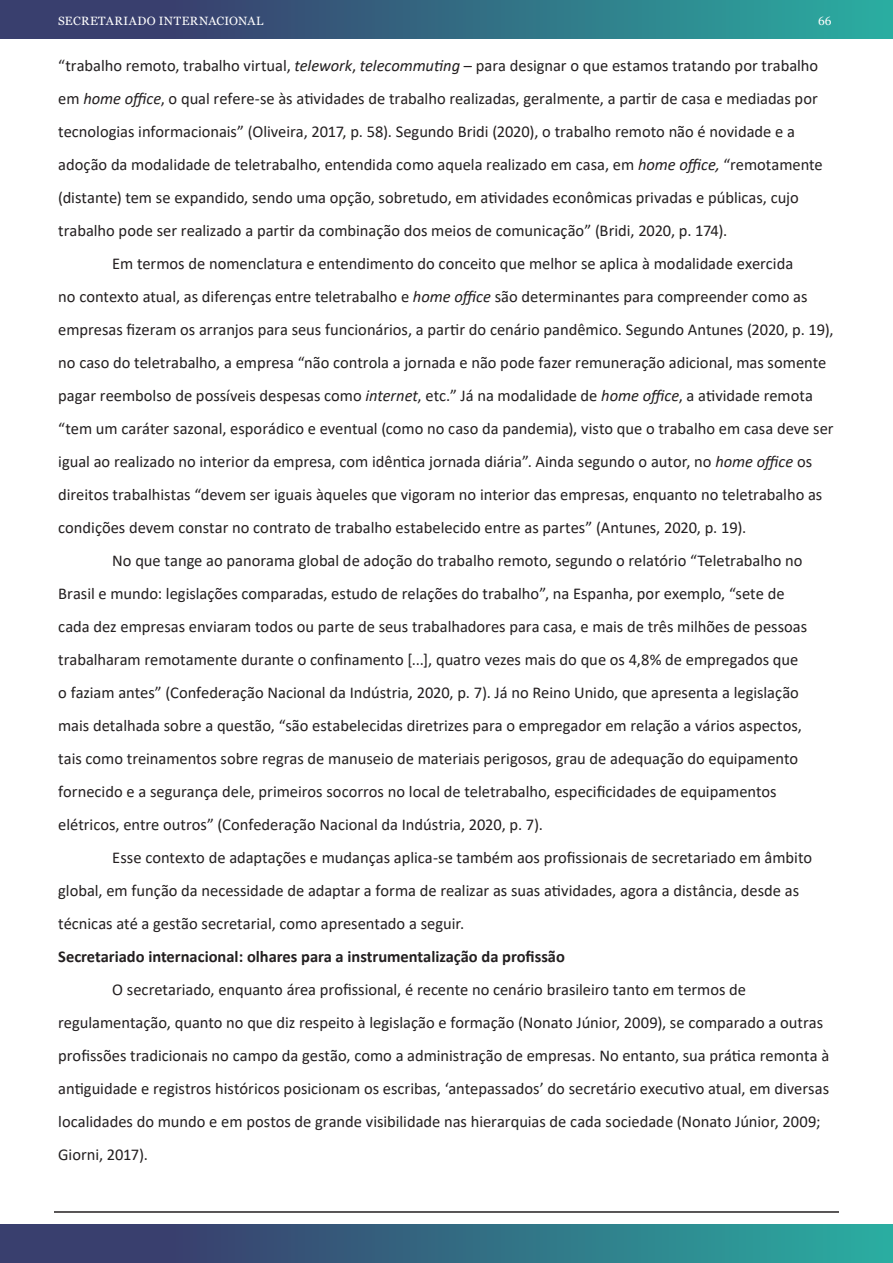
<style>
.page{position:relative;width:893px;height:1263px;background:#fff}
.page>*{position:absolute;margin:0;border:0;box-sizing:border-box;transform-origin:0 0}
.Paragrafo{font:16.5px/33px "Calibri";color:#231f20}
.Título_Nivel_2{font:700 16.5px "Calibri";color:#231f20}
.t1{font:12px "Georgia";letter-spacing:.025em;color:#fff}
.s1{font-style:italic}
</style>
<div class="page">
<div style="left:0;top:0;width:893px;height:38px;background:linear-gradient(to right,#3b2e66,#2baaa0)"></div>
<div style="left:0;top:1225px;width:893px;height:38px;background:linear-gradient(to right,#3b2e66,#2baaa0)"></div>
<hr style="left:54px;top:1211px;width:785px;height:2px;background:#231f20">
<p class="t1" style="left:58px;top:13px;width:207px">SECRETARIADO INTERNACIONAL</p>
<p class="t1" style="left:818px;top:13px;width:15px">66</p>
<p class="Paragrafo" style="left:58px;top:48px;width:766px">“trabalho remoto, trabalho virtual, <span class="s1">telework</span>, <span class="s1">telecommuting</span> – para designar o que estamos tratando por trabalho em <span class="s1">home office</span>, o qual refere-se às atividades de trabalho realizadas, geralmente, a partir de casa e mediadas por tecnologias informacionais” (Oliveira, 2017, p. 58). Segundo Bridi (2020), o trabalho remoto não é novidade e a adoção da modalidade de teletrabalho, entendida como aquela realizado em casa, em <span class="s1">home office,</span> “remotamente (distante) tem se expandido, sendo uma opção, sobretudo, em atividades econômicas privadas e públicas, cujo trabalho pode ser realizado a partir da combinação dos meios de comunicação” (Bridi, 2020, p. 174).</p>
<p class="Paragrafo" style="left:58px;top:246px;width:777px;text-indent:54px">Em termos de nomenclatura e entendimento do conceito que melhor se aplica à modalidade exercida<br>no contexto atual, as diferenças entre teletrabalho e <span class="s1">home office</span> são determinantes para compreender como as empresas fizeram os arranjos para seus funcionários, a partir do cenário pandêmico. Segundo Antunes (2020, p. 19), no caso do teletrabalho, a empresa “não controla a jornada e não pode fazer remuneração adicional, mas somente pagar reembolso de possíveis despesas como <span class="s1">internet</span>, etc.” Já na modalidade de <span class="s1">home office</span>, a atividade remota “tem um caráter sazonal, esporádico e eventual (como no caso da pandemia), visto que o trabalho em casa deve ser igual ao realizado no interior da empresa, com idêntica jornada diária”. Ainda segundo o autor, no <span class="s1">home office</span> os direitos trabalhistas “devem ser iguais àqueles que vigoram no interior das empresas, enquanto no teletrabalho as condições devem constar no contrato de trabalho estabelecido entre as partes” (Antunes, 2020, p. 19).</p>
<p class="Paragrafo" style="left:58px;top:543px;width:750px;text-indent:54px">No que tange ao panorama global de adoção do trabalho remoto, segundo o relatório “Teletrabalho no Brasil e mundo: legislações comparadas, estudo de relações do trabalho”, na Espanha, por exemplo, “sete de cada dez empresas enviaram todos ou parte de seus trabalhadores para casa, e mais de três milhões de pessoas trabalharam remotamente durante o confinamento [...], quatro vezes mais do que os 4,8% de empregados que o faziam antes” (Confederação Nacional da Indústria, 2020, p. 7). Já no Reino Unido, que apresenta a legislação mais detalhada sobre a questão, “são estabelecidas diretrizes para o empregador em relação a vários aspectos, tais como treinamentos sobre regras de manuseio de materiais perigosos, grau de adequação do equipamento fornecido e a segurança dele, primeiros socorros no local de teletrabalho, especificidades de equipamentos elétricos, entre outros” (Confederação Nacional da Indústria, 2020, p. 7).</p>
<p class="Paragrafo" style="left:58px;top:840px;width:755px;text-indent:54px">Esse contexto de adaptações e mudanças aplica-se também aos profissionais de secretariado em âmbito global, em função da necessidade de adaptar a forma de realizar as suas atividades, agora a distância, desde as técnicas até a gestão secretarial, como apresentado a seguir.</p>
<p class="Título_Nivel_2" style="left:58px;top:944px;width:508px">Secretariado internacional: olhares para a instrumentalização da profissão</p>
<p class="Paragrafo" style="left:58px;top:972px;width:773px;text-indent:54px">O secretariado, enquanto área profissional, é recente no cenário brasileiro tanto em termos de regulamentação, quanto no que diz respeito à legislação e formação (Nonato Júnior, 2009), se comparado a outras profissões tradicionais no campo da gestão, como a administração de empresas. No entanto, sua prática remonta à antiguidade e registros históricos posicionam os escribas, ‘antepassados’ do secretário executivo atual, em diversas localidades do mundo e em postos de grande visibilidade nas hierarquias de cada sociedade (Nonato Júnior, 2009; Giorni, 2017).</p>
</div>
